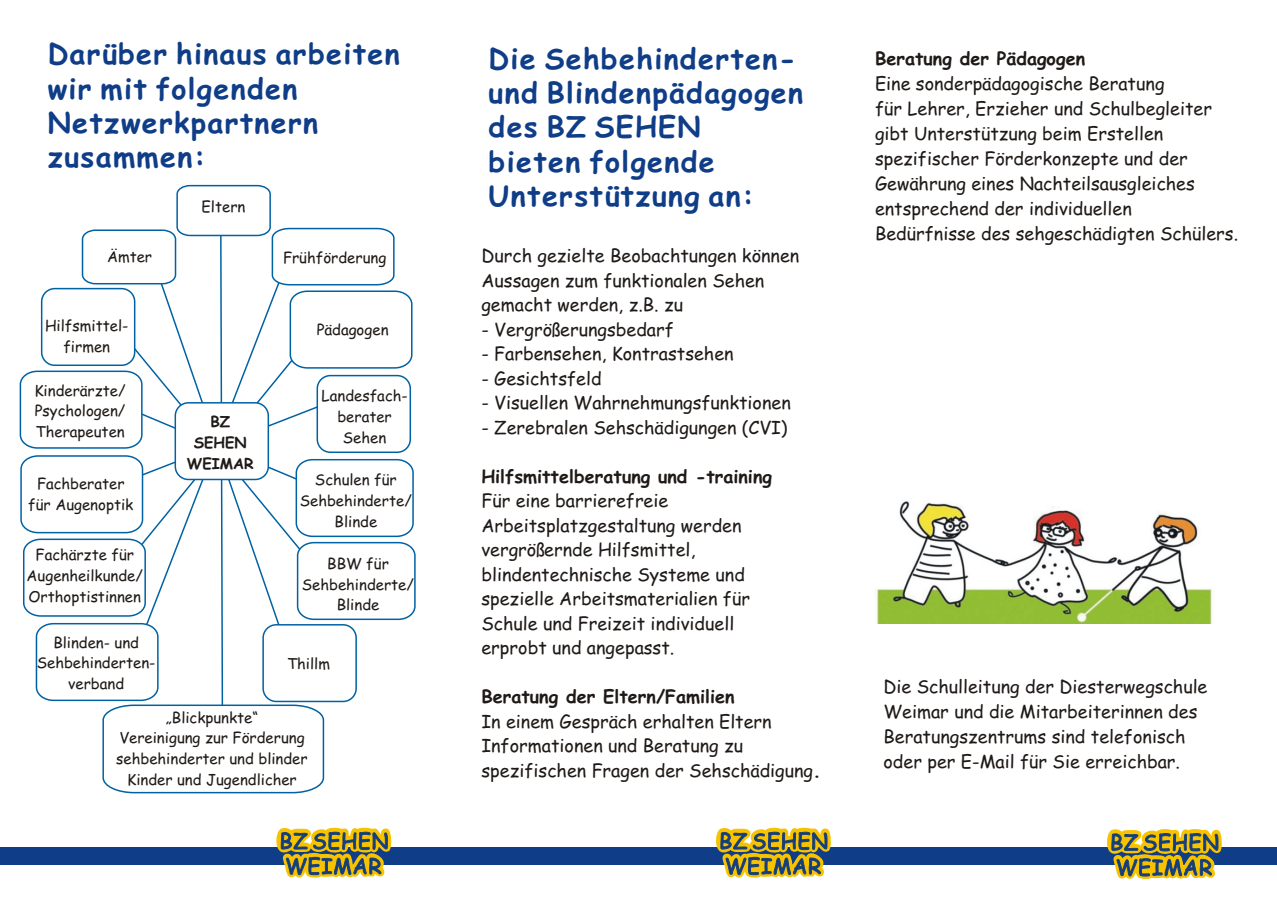
<style>
.page{position:relative;width:1277px;height:906px;background:#fff}
.page>*{position:absolute;margin:0;border:0;box-sizing:border-box;transform-origin:0 0}
.t1{font:700 28.5px/34.2px "Comic Sans MS";letter-spacing:.045em;color:#0f3d87}
.t2{font:18px/24.5px "Comic Sans MS";color:#1f1a17}
.t3{font:700 18px "Comic Sans MS";color:#1f1a17}
.t4{font:15px/20.9px "Comic Sans MS";color:#1f1a17;text-align:center}
.t5{font:700 15px/20.9px "Comic Sans MS";color:#1f1a17;text-align:center}
.s1{font-weight:700}
</style>
<div class="page">
<div style="left:0;top:847px;width:1276px;height:18px;background:#0f3d87"></div>
<img style="left:876px;top:501px;width:337px;height:122px">
<svg style="left:276px;top:827px;width:116px;height:51px"></svg>
<svg style="left:716px;top:827px;width:115px;height:51px"></svg>
<svg style="left:1107px;top:829px;width:115px;height:50px"></svg>
<svg style="left:19px;top:184px;width:397px;height:610px"></svg>
<div style="left:41px;top:288px;width:94px;height:78px;background:#fff;border:2px solid #0061a3;border-radius:13px"></div>
<h1 class="t1" style="left:48px;top:40px;width:354px">Darüber hinaus arbeiten wir mit folgenden<br>Netzwerkpartnern zusammen:</h1>
<p class="t4" style="left:107px;top:248px;width:47px">Ämter</p>
<p class="t4" style="left:45px;top:317px;width:85px">Hilfsmittel&shy;firmen</p>
<p class="t4" style="left:34px;top:381px;width:93px;text-align:justify">Kinderärzte/ Psychologen/ Therapeuten</p>
<p class="t4" style="left:28px;top:475px;width:107px">Fachberater für Augenoptik</p>
<p class="t4" style="left:27px;top:546px;width:118px">Fachärzte für<br>Augenheilkunde/<br>Orthoptistinnen</p>
<p class="t4" style="left:37px;top:633px;width:120px">Blinden- und<br>Sehbehinderten&shy;verband</p>
<p class="t4" style="left:202px;top:198px;width:45px">Eltern</p>
<p class="t5" style="left:187px;top:413px;width:68px">BZ<br>SEHEN<br>WEIMAR</p>
<p class="t4" style="left:283px;top:249px;width:105px">Frühförderung</p>
<p class="t4" style="left:317px;top:321px;width:73px">Pädagogen</p>
<p class="t4" style="left:321px;top:387px;width:88px">Landesfach&shy;berater<br>Sehen</p>
<p class="t4" style="left:300px;top:471px;width:114px">Schulen für<br>Sehbehinderte/<br>Blinde</p>
<p class="t4" style="left:302px;top:554px;width:114px">BBW für<br>Sehbehinderte/<br>Blinde</p>
<p class="t4" style="left:287px;top:655px;width:44px">Thillm</p>
<p class="t4" style="left:116px;top:708px;width:193px">„Blickpunkte“<br>Vereinigung zur Förderung sehbehinderter und blinder<br>Kinder und Jugendlicher</p>
<h1 class="t1" style="left:488px;top:44px;width:316px">Die Sehbehinderten&shy;und Blindenpädagogen des BZ SEHEN<br>bieten folgende<br>Unterstützung an:</h1>
<p class="t2" style="left:481px;top:245px;width:319px">Durch gezielte Beobachtungen können<br>Aussagen zum funktionalen Sehen gemacht werden, z.B. zu</p>
<p class="t2" style="left:481px;top:319px;width:194px">- Vergrößerungsbedarf</p>
<p class="t2" style="left:481px;top:343px;width:254px">- Farbensehen, Kontrastsehen</p>
<p class="t2" style="left:481px;top:368px;width:122px">- Gesichtsfeld</p>
<p class="t2" style="left:481px;top:392px;width:311px">- Visuellen Wahrnehmungsfunktionen</p>
<p class="t2" style="left:481px;top:417px;width:308px">- Zerebralen Sehschädigungen (CVI)</p>
<p class="t3" style="left:481px;top:468px;width:292px">Hilfsmittelberatung und -training</p>
<p class="t2" style="left:481px;top:490px;width:270px">Für eine barrierefreie<br>Arbeitsplatzgestaltung werden vergrößernde Hilfsmittel, blindentechnische Systeme und spezielle Arbeitsmaterialien für<br>Schule und Freizeit individuell erprobt und angepasst.</p>
<p class="t3" style="left:481px;top:689px;width:255px">Beratung der Eltern/Familien</p>
<p class="t2" style="left:481px;top:711px;width:341px">In einem Gespräch erhalten Eltern<br>Informationen und Beratung zu spezifischen Fragen der Sehschädigung<span class="s1">.</span></p>
<p class="t3" style="left:875px;top:50px;width:212px">Beratung der Pädagogen</p>
<p class="t2" style="left:875px;top:73px;width:365px;line-height:25px">Eine sonderpädagogische Beratung<br>für Lehrer, Erzieher und Schulbegleiter gibt Unterstützung beim Erstellen spezifischer Förderkonzepte und der Gewährung eines Nachteilsausgleiches entsprechend der individuellen<br>Bedürfnisse des sehgeschädigten Schülers.</p>
<p class="t2" style="left:883px;top:676px;width:325px;line-height:25px">Die Schulleitung der Diesterwegschule Weimar und die Mitarbeiterinnen des Beratungszentrums sind telefonisch oder per E-Mail für Sie erreichbar.</p>
</div>
